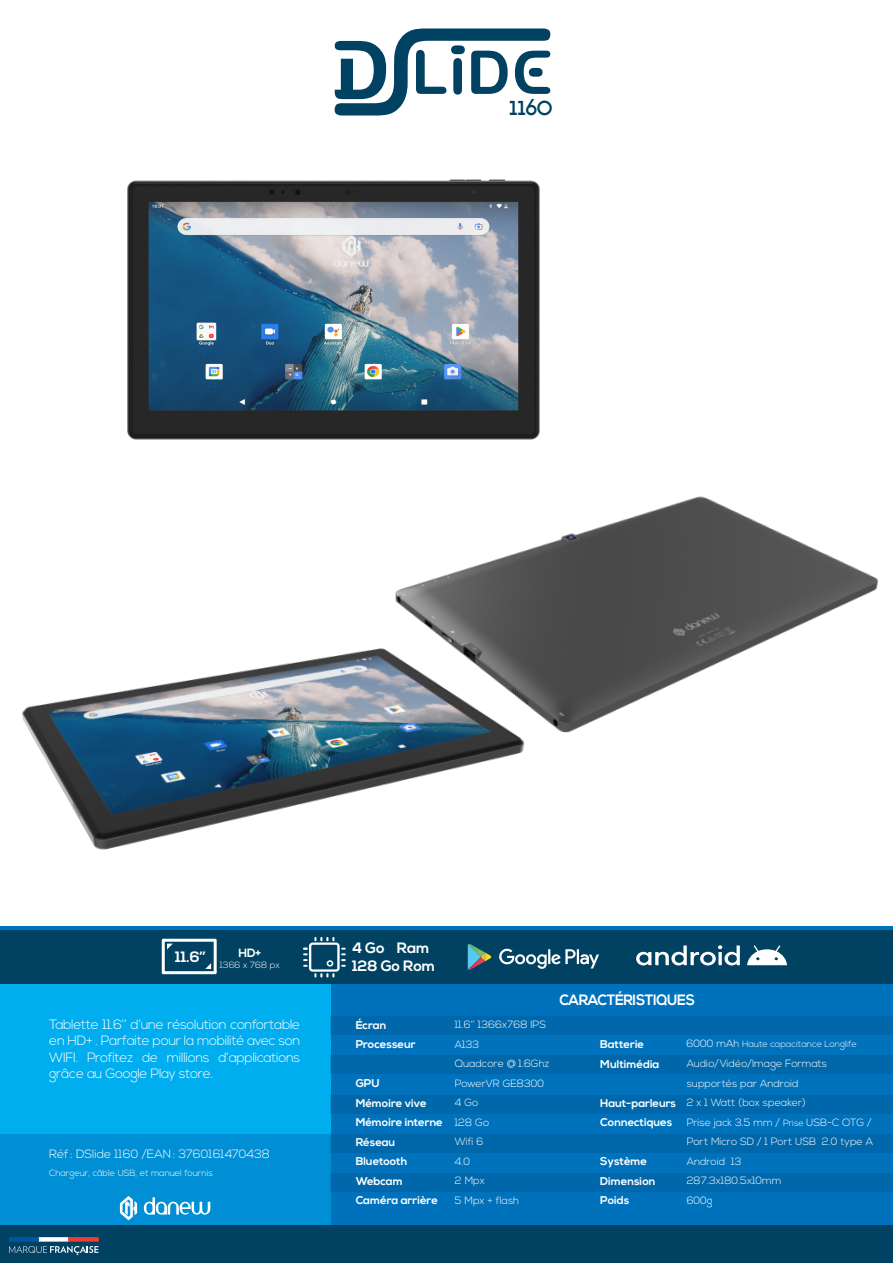
<style>
.page{position:relative;width:893px;height:1263px;background:#fff}
.page>*{position:absolute;margin:0;border:0;box-sizing:border-box;transform-origin:0 0}
.t1{font:21px "Stentiga";color:#014162}
.t2{font:700 15px "Nexa";letter-spacing:-.01em;color:#fff}
.t3{font:700 15px "Nexa";letter-spacing:-.01em;color:#fff;scale:.94 1}
.t4{font:300 13.5px/16.5px "Nexa";letter-spacing:-.025em;color:#fff;text-align:justify}
.t5{font:300 12px "Nexa";color:#fff}
.t6{font:700 12px "Nexa";color:#fff}
.t7{font:700 11.25px "Nexa";color:#fff}
.t8{font:300 10.5px/19.5px "Nexa";color:#fff}
.t9{font:300 9px "Nexa";color:#fff}
.s1{font-size:10.5px}
.s2{font-size:9px}
</style>
<div class="page">
<div style="left:0;top:930px;width:893px;height:54px;background:#014162"></div>
<div style="left:0;top:984px;width:893px;height:241px;background:#0072bc"></div>
<div style="left:0;top:984px;width:330px;height:150px;background:#00aeef"></div>
<div style="left:0;top:1134px;width:330px;height:91px;background:#008fd5"></div>
<hr style="left:0;top:926px;width:893px;height:4px;background:#0072bc">
<div style="left:0;top:1225px;width:893px;height:38px;background:#014162"></div>
<svg style="left:144px;top:1197px;width:66px;height:17px"></svg>
<svg style="left:120px;top:1196px;width:17px;height:24px"></svg>
<div style="left:330px;top:1017px;width:563px;height:18px;background:#0068aa"></div>
<div style="left:330px;top:1056px;width:563px;height:18px;background:#0068aa"></div>
<div style="left:330px;top:1095px;width:563px;height:18px;background:#0068aa"></div>
<div style="left:330px;top:1134px;width:563px;height:18px;background:#0068aa"></div>
<div style="left:330px;top:1173px;width:563px;height:18px;background:#0068aa"></div>
<svg style="left:9px;top:1246px;width:89px;height:9px"></svg>
<svg style="left:39px;top:1237px;width:30px;height:4px"></svg>
<svg style="left:69px;top:1237px;width:30px;height:4px"></svg>
<hr style="left:9px;top:1237px;width:30px;height:4px;background:#0156a3">
<svg style="left:724px;top:945px;width:16px;height:20px"></svg>
<svg style="left:747px;top:945px;width:40px;height:20px"></svg>
<svg style="left:335px;top:28px;width:215px;height:88px"></svg>
<img style="left:127px;top:179px;width:413px;height:220px">
<img style="left:173px;top:268px;width:706px;height:393px">
<img style="left:22px;top:399px;width:702px;height:645px">
<p class="t1" style="left:509px;top:96px;width:45px">1160</p>
<p class="t2" style="left:175px;top:948px;width:32px">11.6’’</p>
<p class="t6" style="left:238px;top:946px;width:24px">HD+</p>
<p class="t9" style="left:220px;top:959px;width:62px">1366 x 768 px</p>
<p class="t4" style="left:49px;top:1016px;width:252px">Tablette 11.6’’ d’une résolution confortable en HD+ . Parfaite pour la mobilité avec son WIFI. Profitez de millions d’applications grâce au Google Play store.</p>
<p class="t5" style="left:49px;top:1147px;width:222px">Réf: DSlide 1160 /EAN: 3760161470438</p>
<p class="t9" style="left:49px;top:1167px;width:165px">Chargeur, câble USB, et manuel fournis</p>
<p class="t2" style="left:352px;top:939px;width:79px">4 Go Ram</p>
<p class="t2" style="left:352px;top:957px;width:85px">128 Go Rom</p>
<p class="t7" style="left:356px;top:1018px;width:32px">Écran</p>
<p class="t7" style="left:356px;top:1038px;width:62px">Processeur</p>
<p class="t7" style="left:356px;top:1077px;width:26px">GPU</p>
<p class="t7" style="left:356px;top:1096px;width:73px">Mémoire vive</p>
<p class="t7" style="left:356px;top:1116px;width:89px">Mémoire interne</p>
<p class="t7" style="left:356px;top:1135px;width:41px">Réseau</p>
<p class="t7" style="left:356px;top:1155px;width:53px">Bluetooth</p>
<p class="t7" style="left:356px;top:1174px;width:49px">Webcam</p>
<p class="t7" style="left:356px;top:1194px;width:84px">Caméra arrière</p>
<p class="t8" style="left:455px;top:1015px;width:93px">11.6’’ 1366x768 IPS</p>
<p class="t8" style="left:455px;top:1035px;width:26px">A133</p>
<p class="t8" style="left:455px;top:1054px;width:96px">Quadcore @ 1.6Ghz</p>
<p class="t8" style="left:455px;top:1074px;width:91px">PowerVR GE8300</p>
<p class="t8" style="left:455px;top:1093px;width:25px">4 Go</p>
<p class="t8" style="left:455px;top:1113px;width:36px">128 Go</p>
<p class="t8" style="left:455px;top:1132px;width:30px">Wifi 6</p>
<p class="t8" style="left:455px;top:1152px;width:17px">4.0</p>
<p class="t8" style="left:455px;top:1171px;width:32px">2 Mpx</p>
<p class="t8" style="left:455px;top:1191px;width:66px">5 Mpx + flash</p>
<p class="t3" style="left:559px;top:991px;width:146px">CARACTÉRISTIQUES</p>
<p class="t7" style="left:600px;top:1038px;width:45px">Batterie</p>
<p class="t7" style="left:600px;top:1057px;width:61px">Multimédia</p>
<p class="t7" style="left:600px;top:1096px;width:77px">Haut-parleurs</p>
<p class="t7" style="left:600px;top:1116px;width:74px">Connectiques</p>
<p class="t7" style="left:600px;top:1155px;width:48px">Système</p>
<p class="t7" style="left:600px;top:1174px;width:57px">Dimension</p>
<p class="t7" style="left:600px;top:1194px;width:30px">Poids</p>
<p class="t9" style="left:687px;top:1039px;width:172px"><span class="s1">6000 mAh</span> Haute capacitance Longlife</p>
<p class="t8" style="left:687px;top:1054px;width:142px">Audio/Vidéo/Image Formats</p>
<p class="t8" style="left:687px;top:1074px;width:113px">supportés par Android</p>
<p class="t8" style="left:687px;top:1093px;width:121px">2 x 1 Watt (box speaker)</p>
<p class="t8" style="left:687px;top:1113px;width:188px">Prise jack 3.5 mm / <span class="s2">Prise</span> USB-C OTG /<br>Port Micro SD / 1 Port USB 2.0 type A</p>
<p class="t8" style="left:687px;top:1152px;width:56px">Android 13</p>
<p class="t8" style="left:687px;top:1171px;width:96px">287.3x180.5x10mm</p>
<p class="t8" style="left:687px;top:1191px;width:27px">600g</p>
</div>
